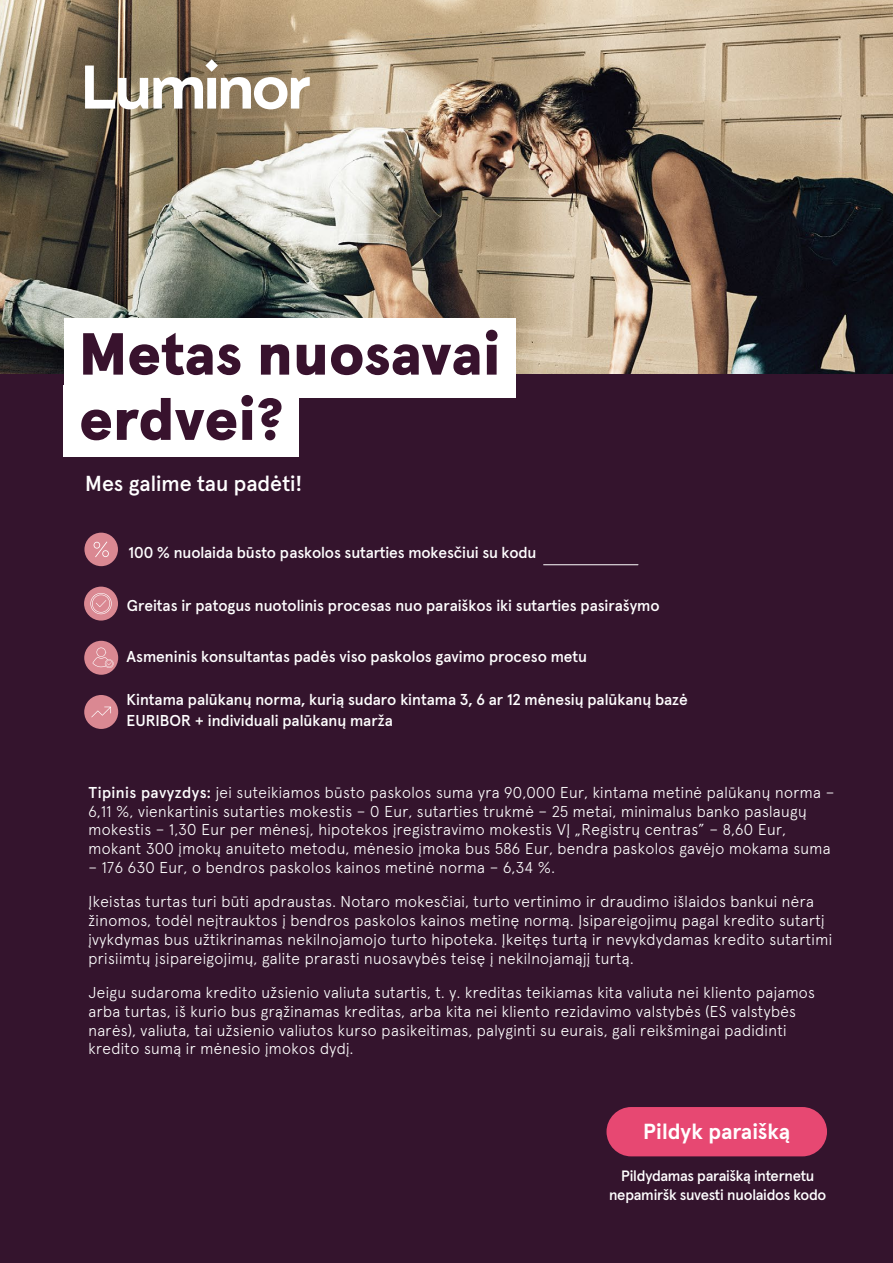
<style>
.page{position:relative;width:893px;height:1263px;background:#fff}
.page>*{position:absolute;margin:0;border:0;box-sizing:border-box;transform-origin:0 0}
.t1{font:900 59.25px/65.2px "Apercu Pro";letter-spacing:-.005em;color:#38122d}
.t2{font:500 21.75px "Apercu Pro";color:#fff}
.t3{font:700 21.75px "Apercu Pro";color:#fff}
.t4{font:300 15.75px/18.9px "Apercu Pro";letter-spacing:.025em;color:#fff}
.t5{font:500 15.75px/20.4px "Apercu Pro";letter-spacing:-.005em;color:#fff}
.t6{font:500 15px/19.5px "Apercu Pro";letter-spacing:-.02em;color:#fff;text-align:center}
.s1{font-weight:500}
</style>
<div class="page">
<img style="left:0;top:0;width:893px;height:374px">
<div style="left:0;top:374px;width:893px;height:889px;background:#34142d"></div>
<img style="left:0;top:0;width:420px;height:220px">
<svg style="left:85px;top:59px;width:225px;height:50px"></svg>
<div style="left:84px;top:533px;width:34px;height:33px;background:#da8892;border-radius:50%"></div>
<svg style="left:94px;top:541px;width:15px;height:16px"></svg>
<div style="left:64px;top:318px;width:451px;height:80px;background:#fff"></div>
<div style="left:64px;top:385px;width:235px;height:71px;background:#fff"></div>
<div style="left:84px;top:587px;width:34px;height:33px;background:#da8892;border-radius:50%"></div>
<svg style="left:90px;top:593px;width:22px;height:21px"></svg>
<div style="left:84px;top:641px;width:34px;height:34px;background:#da8892;border-radius:50%"></div>
<svg style="left:92px;top:647px;width:22px;height:21px"></svg>
<div style="left:606px;top:1107px;width:221px;height:49px;background:#e74872;border-radius:25px"></div>
<hr style="left:544px;top:564px;width:94px;height:1px;background:#fff">
<div style="left:84px;top:695px;width:34px;height:34px;background:#da8892;border-radius:50%"></div>
<svg style="left:91px;top:707px;width:20px;height:10px"></svg>
<h1 class="t1" style="left:79px;top:317px;width:423px">Metas nuosavai erdvei?</h1>
<h2 class="t2" style="left:85px;top:467px;width:219px">Mes galime tau padėti!</h2>
<p class="t5" style="left:129px;top:541px;width:409px">100 % nuolaida būsto paskolos sutarties mokesčiui su kodu</p>
<p class="t5" style="left:127px;top:594px;width:534px">Greitas ir patogus nuotolinis procesas nuo paraiškos iki sutarties pasirašymo</p>
<p class="t5" style="left:127px;top:645px;width:462px">Asmeninis konsultantas padės viso paskolos gavimo proceso metu</p>
<p class="t5" style="left:127px;top:688px;width:563px">Kintama palūkanų norma, kurią sudaro kintama 3, 6 ar 12 mėnesių palūkanų bazė<br>EURIBOR + individuali palūkanų marža</p>
<p class="t4" style="left:89px;top:781px;width:747px"><span class="s1">Tipinis pavyzdys:</span> jei suteikiamos būsto paskolos suma yra 90,000 Eur, kintama metinė palūkanų norma – 6,11 %, vienkartinis sutarties mokestis – 0 Eur, sutarties trukmė – 25 metai, minimalus banko paslaugų mokestis – 1,30 Eur per mėnesį, hipotekos įregistravimo mokestis VĮ „Registrų centras” – 8,60 Eur, mokant 300 įmokų anuiteto metodu, mėnesio įmoka bus 586 Eur, bendra paskolos gavėjo mokama suma</p>
<p class="t4" style="left:89px;top:849px;width:727px;line-height:33.9px">– 176 630 Eur, o bendros paskolos kainos metinė norma – 6,34 %.<br>Įkeistas turtas turi būti apdraustas. Notaro mokesčiai, turto vertinimo ir draudimo išlaidos bankui nėra</p>
<p class="t4" style="left:89px;top:910px;width:745px">žinomos, todėl neįtrauktos į bendros paskolos kainos metinę normą. Įsipareigojimų pagal kredito sutartį įvykdymas bus užtikrinamas nekilnojamojo turto hipoteka. Įkeitęs turtą ir nevykdydamas kredito sutartimi prisiimtų įsipareigojimų, galite prarasti nuosavybės teisę į nekilnojamąjį turtą.</p>
<p class="t4" style="left:89px;top:981px;width:728px">Jeigu sudaroma kredito užsienio valiuta sutartis, t. y. kreditas teikiamas kita valiuta nei kliento pajamos arba turtas, iš kurio bus grąžinamas kreditas, arba kita nei kliento rezidavimo valstybės (ES valstybės narės), valiuta, tai užsienio valiutos kurso pasikeitimas, palyginti su eurais, gali reikšmingai padidinti kredito sumą ir mėnesio įmokos dydį.</p>
<h2 class="t3" style="left:643px;top:1114px;width:148px">Pildyk paraišką</h2>
<p class="t6" style="left:609px;top:1164px;width:219px">Pildydamas paraišką internetu nepamiršk suvesti nuolaidos kodo</p>
</div>
